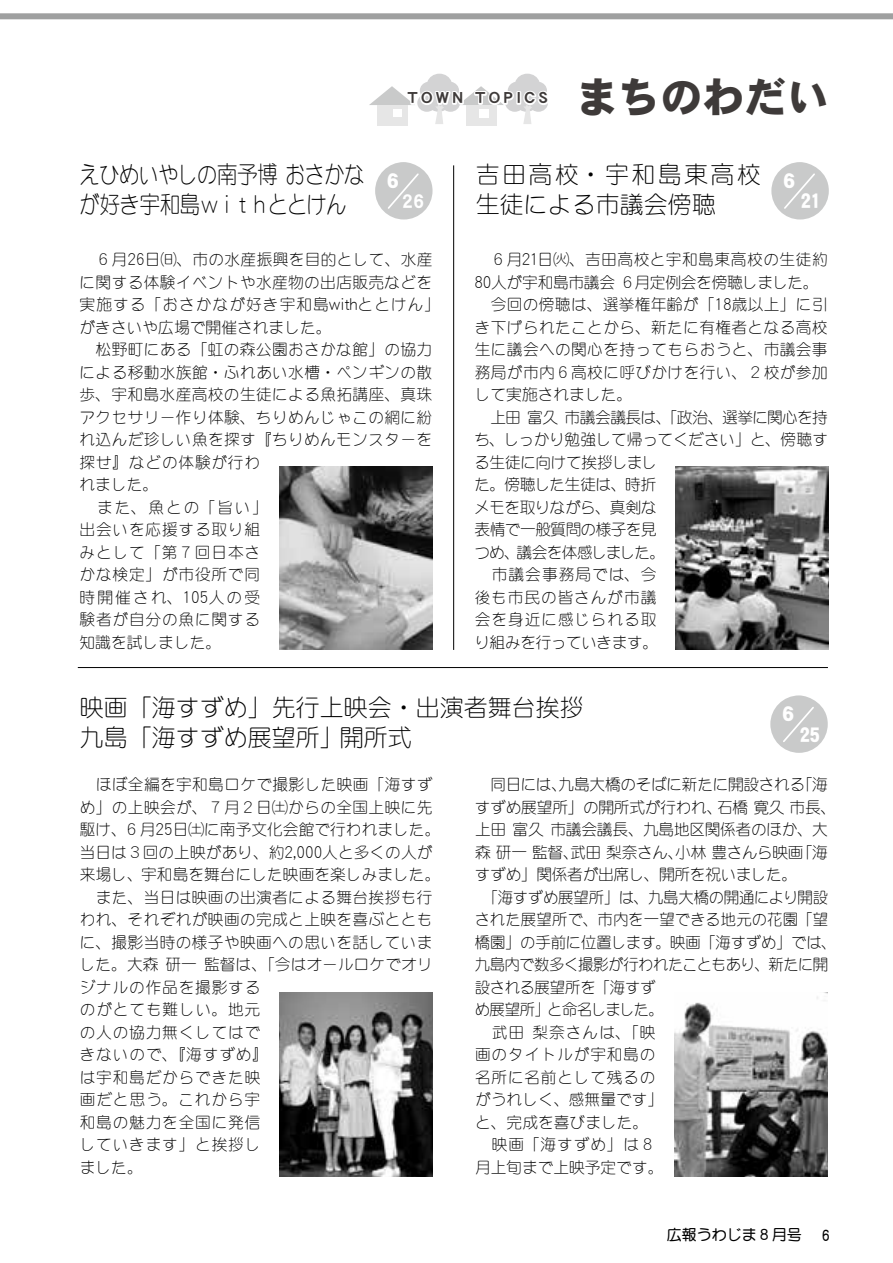
<style>
.page{position:relative;width:893px;height:1263px;background:#fff}
.page>*{position:absolute;margin:0;border:0;box-sizing:border-box;transform-origin:0 0}
.広報うわじま{font:42px "DFHS Gothic Std W9";color:#3e3a39}
.t1{font:24px/30px "DFSM Gothic Std W2";color:#000}
.t2{font:24px/30px "DFSM Gothic Std W2";letter-spacing:-.055em;color:#000;scale:.87 1}
.t3{font:20.25px "DFHS Gothic Std W9";color:#fff}
.広報うわじま-2{font:18.15px "DFSM Gothic Std W2";color:#000;scale:.87 1}
.t4{font:17.25px "DF Maru Gothic Std W7";color:#000;scale:.87 1}
.広報うわじま-3{font:16.5px "DFHS Gothic Std W9";letter-spacing:.2em;color:#3e3a39}
.広報うわじま-4{font:15.75px/22.5px "DFSM Gothic Std W2";letter-spacing:.02em;color:#000}
.広報うわじま-5{font:15.75px/22.5px "DFSM Gothic Std W2";letter-spacing:.045em;color:#000}
.広報うわじま-6{font:15.75px/22.5px "DFSM Gothic Std W2";letter-spacing:-.02em;color:#000}
.広報うわじま-7{font:15.75px/22.5px "DFSM Gothic Std W2";color:#000}
.広報うわじま-8{font:15.75px "DFSM Gothic Std W2";letter-spacing:-.025em;color:#000}
.広報うわじま-9{font:15.75px "DFSM Gothic Std W2";letter-spacing:-.015em;color:#000}
.広報うわじま-10{font:15.75px "DFSM Gothic Std W2";letter-spacing:-.035em;color:#000}
.広報うわじま-11{font:15.75px "DFSM Gothic Std W2";letter-spacing:-.045em;color:#000}
.広報うわじま-12{font:15.75px/22.5px "DFSM Gothic Std W2";letter-spacing:-.005em;color:#000}
.広報うわじま-13{font:15.75px "DFSM Gothic Std W2";letter-spacing:-.04em;color:#000}
.広報うわじま-14{font:15.75px "DFSM Gothic Std W2";letter-spacing:.055em;color:#000}
.広報うわじま-15{font:15.75px "DFSM Gothic Std W2";letter-spacing:-.065em;color:#000}
.広報うわじま-16{font:15.75px "DFSM Gothic Std W2";letter-spacing:-.075em;color:#000}
.t5{font:15px "DF Maru Gothic Std W7";color:#000}
.s1{font-size:18.15px}
</style>
<div class="page">
<div style="left:0;top:13px;width:893px;height:6px;background:#9fa0a0"></div>
<hr style="left:78px;top:667px;width:750px;height:1px;background:#000">
<hr style="left:453px;top:165px;width:1px;height:485px;background:#000">
<div style="left:466px;top:105px;width:30px;height:20px;background:#e6e6e6"></div>
<div style="left:377px;top:105px;width:30px;height:20px;background:#e6e6e6"></div>
<svg style="left:369px;top:74px;width:179px;height:50px"></svg>
<img style="left:676px;top:466px;width:153px;height:184px">
<div style="left:770px;top:695px;width:58px;height:58px;background:#c9caca;border-radius:50%"></div>
<svg style="left:783px;top:707px;width:31px;height:35px"></svg>
<div style="left:771px;top:162px;width:58px;height:57px;background:#c9caca;border-radius:50%"></div>
<svg style="left:784px;top:173px;width:31px;height:36px"></svg>
<div style="left:375px;top:162px;width:57px;height:57px;background:#c9caca;border-radius:50%"></div>
<svg style="left:388px;top:173px;width:31px;height:36px"></svg>
<img style="left:279px;top:466px;width:153px;height:184px">
<img style="left:279px;top:993px;width:154px;height:183px">
<img style="left:675px;top:993px;width:153px;height:183px">
<p class="広報うわじま-3" style="left:407px;top:89px;width:57px">TOWN</p>
<p class="広報うわじま-3" style="left:475px;top:89px;width:74px">TOPICS</p>
<p class="広報うわじま" style="left:577px;top:74px;width:253px">まちのわだい</p>
<p class="t2" style="left:79px;top:159px;width:330px">えひめいやしの南予博おさかなが好き宇和島ｗｉｔｈととけん</p>
<p class="t3" style="left:383px;top:170px;width:22px">６</p>
<p class="t3" style="left:402px;top:190px;width:24px">26</p>
<p class="t1" style="left:476px;top:159px;width:286px">吉田高校・宇和島東高校生徒による市議会傍聴</p>
<p class="t3" style="left:779px;top:170px;width:22px">６</p>
<p class="t3" style="left:801px;top:190px;width:22px">２１</p>
<p class="広報うわじま-4" style="left:145px;top:248px;width:289px">日㈰、市の水産振興を目的として、水産</p>
<p class="広報うわじま-4" style="left:80px;top:248px;width:362px">　６月<br>に関する体験イベントや水産物の出店販売などを実施する「おさかなが好き宇和島<span class="s1">with</span>ととけん「がきさいや広場で開催されました。</p>
<p class="広報うわじま-4" style="left:80px;top:338px;width:354px">　松野町にある「虹の森公園おさかな館」の協力による移動水族館・ふれあい水槽・ペンギンの散歩、宇和島水産高校の生徒による魚拓講座、真珠アクセサリー作り体験、ちりめんじゃこの網に紛れ込んだ珍しい魚を探す『ちりめんモンスターを探せ』などの体験が行わ<br>れました。</p>
<p class="広報うわじま-4" style="left:80px;top:496px;width:190px">　また、魚との「旨い「</p>
<p class="広報うわじま-5" style="left:80px;top:518px;width:182px">出会いを応援する取り組</p>
<p class="広報うわじま-14" style="left:80px;top:544px;width:182px">みとして「第７回日本さ</p>
<p class="広報うわじま-5" style="left:80px;top:563px;width:182px">かな検定」が市役所で同</p>
<p class="広報うわじま-4" style="left:209px;top:586px;width:53px">人の受</p>
<p class="広報うわじま-2" style="left:127px;top:249px;width:21px">26</p>
<p class="広報うわじま-5" style="left:80px;top:586px;width:182px">時開催され、<br>験者が自分の魚に関する知識を試しました。</p>
<p class="広報うわじま-2" style="left:183px;top:586px;width:31px">105</p>
<p class="広報うわじま-4" style="left:537px;top:248px;width:292px">日㈫、吉田高校と宇和島東高校の生徒約</p>
<p class="広報うわじま-6" style="left:491px;top:248px;width:329px;text-indent:-16px">　６月<br>人が宇和島市議会６月定例会を傍聴しました。</p>
<p class="広報うわじま-2" style="left:522px;top:249px;width:21px">21</p>
<p class="広報うわじま-2" style="left:475px;top:272px;width:21px">80</p>
<p class="広報うわじま-4" style="left:475px;top:293px;width:354px">　今回の傍聴は、選挙権年齢が「<br>き下げられたことから、新たに有権者となる高校生に議会への関心を持ってもらおうと、市議会事務局が市内６高校に呼びかけを行い、２校が参加して実施されました。</p>
<p class="広報うわじま-10" style="left:475px;top:409px;width:355px">　上田富久市議会議長は、「政治、選挙に関心を持</p>
<p class="広報うわじま-8" style="left:474px;top:431px;width:355px">ち、しっかり勉強して帰ってください」と、傍聴す</p>
<p class="広報うわじま-8" style="left:474px;top:454px;width:185px">る生徒に向けて挨拶しまし</p>
<p class="広報うわじま-8" style="left:474px;top:476px;width:184px">た。傍聴した生徒は、時折</p>
<p class="広報うわじま-10" style="left:474px;top:499px;width:184px">メモを取りながら、真剣な</p>
<p class="広報うわじま-13" style="left:475px;top:521px;width:184px">表情で一般質問の様子を見</p>
<p class="広報うわじま-15" style="left:517px;top:544px;width:150px">議会を体感しました。</p>
<p class="広報うわじま-4" style="left:732px;top:293px;width:97px">歳以上」に引</p>
<p class="広報うわじま-2" style="left:714px;top:294px;width:21px">18</p>
<p class="広報うわじま-4" style="left:474px;top:541px;width:47px">つめ、</p>
<p class="広報うわじま-4" style="left:474px;top:563px;width:185px;text-align:justify">　市議会事務局では、今後も市民の皆さんが市議会を身近に感じられる取り組みを行っていきます。</p>
<p class="t1" style="left:80px;top:692px;width:506px">映画「海すずめ」先行上映会・出演者舞台挨拶</p>
<p class="t1" style="left:340px;top:722px;width:73px">開所式</p>
<p class="t1" style="left:80px;top:722px;width:266px">九島「海すずめ展望所」</p>
<p class="t3" style="left:778px;top:703px;width:22px">６</p>
<p class="t3" style="left:800px;top:723px;width:22px">２５</p>
<p class="広報うわじま-4" style="left:80px;top:773px;width:354px">　ほぼ全編を宇和島ロケで撮影した映画「海すず</p>
<p class="広報うわじま-4" style="left:80px;top:795px;width:354px">め」の上映会が、７月２日㈯からの全国上映に先</p>
<p class="広報うわじま-7" style="left:173px;top:818px;width:269px">日㈯に南予文化会館で行われました。</p>
<p class="広報うわじま-4" style="left:80px;top:818px;width:49px">駆け、</p>
<p class="広報うわじま-4" style="left:124px;top:818px;width:33px">６月</p>
<p class="広報うわじま-2" style="left:155px;top:819px;width:21px">25</p>
<p class="広報うわじま-7" style="left:80px;top:840px;width:362px">当日は３回の上映があり、約<br>来場し、宇和島を舞台にした映画を楽しみました。</p>
<p class="広報うわじま-5" style="left:80px;top:885px;width:354px">　また、当日は映画の出演者による舞台挨拶も行われ、それぞれが映画の完成と上映を喜ぶとともに、撮影当時の様子や映画への思いを話していました。大森研一監督は、「今はオールロケでオリジナルの作品を撮影する<br>のがとても難しい。地元<br>の人の協力無くしてはで<br>きないので、『海すずめ『<br>は宇和島だからできた映<br>画だと思う。これから宇<br>和島の魅力を全国に発信<br>していきます」と挨拶し<br>ました。</p>
<p class="広報うわじま-7" style="left:322px;top:840px;width:112px">人と多くの人が</p>
<p class="広報うわじま-2" style="left:285px;top:841px;width:45px">2,000</p>
<p class="広報うわじま-8" style="left:475px;top:776px;width:331px">　同日には九島大橋のそばに新たに開設される</p>
<p class="広報うわじま-4" style="left:797px;top:773px;width:33px">「海</p>
<p class="広報うわじま-4" style="left:551px;top:773px;width:17px">、</p>
<p class="広報うわじま-9" style="left:475px;top:798px;width:249px">すずめ展望所」の開所式が行われ、</p>
<p class="広報うわじま-6" style="left:475px;top:818px;width:355px">上田富久市議会議長、九島地区関係者のほか、大</p>
<p class="広報うわじま-4" style="left:797px;top:840px;width:33px">「海</p>
<p class="広報うわじま-4" style="left:717px;top:795px;width:121px">石橋寛久市長、</p>
<p class="広報うわじま-9" style="left:475px;top:843px;width:330px">森研一監督武田梨奈さん小林豊さんら映画</p>
<p class="広報うわじま-6" style="left:475px;top:840px;width:324px;text-indent:88px">、<br>すずめ」関係者が出席し、開所を祝いました。</p>
<p class="広報うわじま-6" style="left:482px;top:885px;width:347px">「海すずめ展望所」は、九島大橋の開通により開設</p>
<p class="広報うわじま-7" style="left:475px;top:908px;width:355px">された展望所で、市内を一望できる地元の花園「望</p>
<p class="広報うわじま-9" style="left:475px;top:933px;width:363px">橋園」の手前に位置します。映画「海すずめ」では、</p>
<p class="広報うわじま-11" style="left:475px;top:956px;width:355px">九島内で数多く撮影が行われたこともあり、新たに開</p>
<p class="広報うわじま-8" style="left:475px;top:978px;width:182px">設される展望所を「海すず</p>
<p class="広報うわじま-16" style="left:547px;top:1001px;width:118px">と命名しました。</p>
<p class="広報うわじま-4" style="left:668px;top:840px;width:17px">、</p>
<p class="広報うわじま-4" style="left:475px;top:998px;width:77px">め展望所」</p>
<p class="広報うわじま-4" style="left:532px;top:1020px;width:125px">梨奈さんは、「映</p>
<p class="広報うわじま-5" style="left:475px;top:1020px;width:190px">　武田<br>画のタイトルが宇和島の名所に名前として残るのがうれしく、感無量です「と、完成を喜びました。</p>
<p class="広報うわじま-12" style="left:475px;top:1133px;width:190px">　映画「海すずめ」は８月上旬まで上映予定です。</p>
<p class="t5" style="left:667px;top:1227px;width:136px">広報うわじま８月号</p>
<p class="t4" style="left:822px;top:1226px;width:11px">6</p>
</div>
